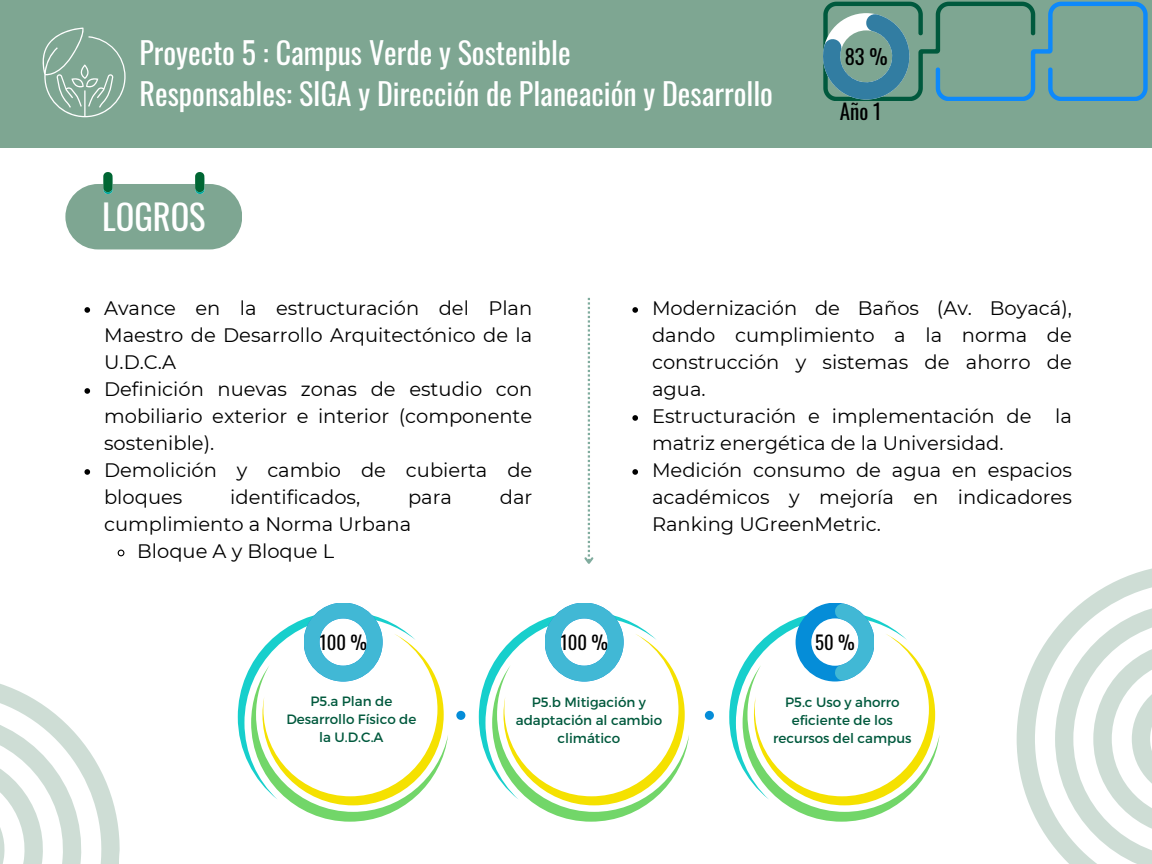
<style>
.page{position:relative;width:1152px;height:864px;background:#fff}
.page>*{position:absolute;margin:0;border:0;box-sizing:border-box;transform-origin:0 0}
.t1{font:34.5px "Oswald";color:#fff}
.t2{font:30px/41.7px "Oswald";color:#fff}
.t3{font:21px "Oswald";color:#000}
.t4{font:20.55px "Oswald";color:#000}
.t5{font:19.5px/27px "Montserrat";color:#000;text-align:justify}
.t6{font:18.75px "Oswald";color:#000}
.t7{font:13.5px/18px "Montserrat";color:#00593d;text-align:center}
</style>
<div class="page">
<div style="left:0;top:0;width:1152px;height:148px;background:#7ea692"></div>
<svg style="left:823px;top:2px;width:325px;height:99px"></svg>
<svg style="left:42px;top:28px;width:83px;height:89px"></svg>
<svg style="left:65px;top:172px;width:177px;height:77px"></svg>
<svg style="left:632px;top:307px;width:6px;height:6px"></svg>
<svg style="left:632px;top:415px;width:6px;height:6px"></svg>
<svg style="left:632px;top:469px;width:6px;height:6px"></svg>
<svg style="left:84px;top:307px;width:6px;height:6px"></svg>
<svg style="left:84px;top:388px;width:6px;height:6px"></svg>
<svg style="left:84px;top:469px;width:6px;height:6px"></svg>
<svg style="left:117px;top:549px;width:8px;height:8px"></svg>
<svg style="left:584px;top:298px;width:10px;height:266px"></svg>
<svg style="left:1017px;top:568px;width:135px;height:296px"></svg>
<svg style="left:0;top:684px;width:120px;height:180px"></svg>
<svg style="left:238px;top:603px;width:210px;height:219px"></svg>
<svg style="left:479px;top:603px;width:210px;height:219px"></svg>
<svg style="left:729px;top:603px;width:211px;height:219px"></svg>
<div style="left:456px;top:711px;width:9px;height:9px;background:#058dd8;border-radius:50%"></div>
<div style="left:705px;top:711px;width:9px;height:9px;background:#058dd8;border-radius:50%"></div>
<p class="t2" style="left:140px;top:30px;width:635px">Proyecto 5 : Campus Verde y Sostenible<br>Responsables: SIGA y Dirección de Planeación y Desarrollo</p>
<p class="t1" style="left:102px;top:190px;width:105px">LOGROS</p>
<p class="t4" style="left:845px;top:41px;width:44px">83 %</p>
<p class="t3" style="left:840px;top:95px;width:43px">Año 1</p>
<h3 class="t5" style="left:104px;top:295px;width:430px">Avance en la estructuración del Plan Maestro de Desarrollo Arquitectónico de la U.D.C.A</h3>
<p class="t5" style="left:104px;top:376px;width:430px">Definición nuevas zonas de estudio con mobiliario exterior e interior (componente sostenible).</p>
<h1 class="t5" style="left:104px;top:457px;width:430px">Demolición y cambio de cubierta de bloques</h1>
<h1 class="t5" style="left:230px;top:484px;width:132px">identificados,</h1>
<h1 class="t5" style="left:408px;top:484px;width:46px">para</h1>
<h1 class="t5" style="left:500px;top:484px;width:34px">dar</h1>
<h1 class="t5" style="left:104px;top:511px;width:309px">cumplimiento a Norma Urbana</h1>
<p class="t5" style="left:137px;top:538px;width:199px">Bloque A y Bloque L</p>
<p class="t5" style="left:652px;top:295px;width:421px">Modernización de Baños (Av. Boyacá), dando cumplimiento a la norma de construcción y sistemas de ahorro de agua.</p>
<h2 class="t5" style="left:652px;top:403px;width:421px">Estructuración e implementación de la matriz energética de la Universidad.</h2>
<p class="t5" style="left:652px;top:457px;width:421px">Medición consumo de agua en espacios académicos y mejoría en indicadores Ranking UGreenMetric.</p>
<p class="t6" style="left:319px;top:628px;width:49px">100 %</p>
<p class="t6" style="left:560px;top:628px;width:49px">100 %</p>
<p class="t6" style="left:815px;top:628px;width:41px">50 %</p>
<p class="t7" style="left:286px;top:692px;width:132px">P5.a Plan de<br>Desarrollo Físico de la U.D.C.A</p>
<p class="t7" style="left:516px;top:693px;width:148px">P5.b Mitigación y adaptación al cambio climático</p>
<p class="t7" style="left:773px;top:693px;width:140px">P5.c Uso y ahorro eficiente de los recursos del campus</p>
</div>
